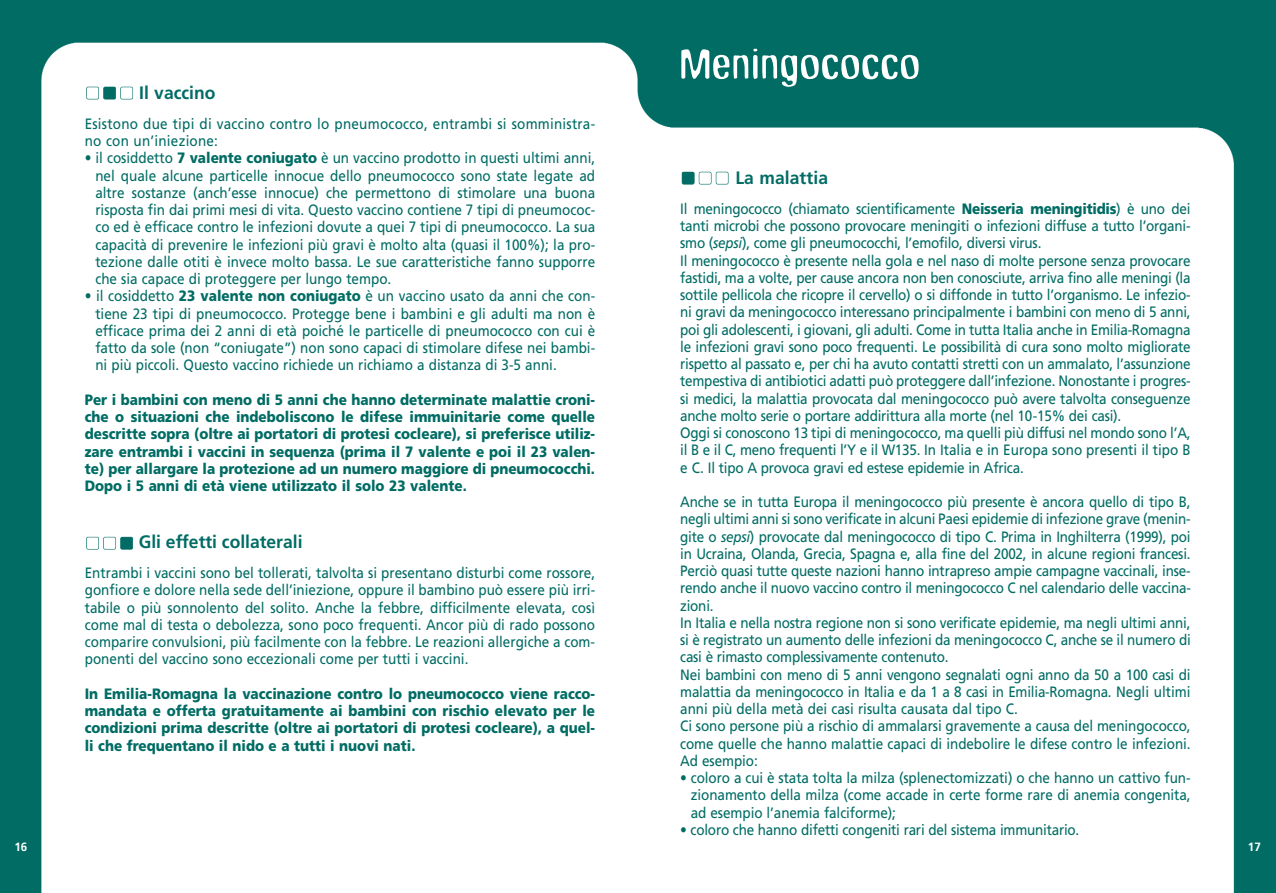
<style>
.page{position:relative;width:1276px;height:893px;background:#fff}
.page>*{position:absolute;margin:0;border:0;box-sizing:border-box;transform-origin:0 0}
.t1{font:45px "Broken Wing";letter-spacing:.02em;color:#fff;scale:1.2 1}
.t2{font:700 18px "Frutiger";color:#006c64}
.t3{font:15px/17.2px "Frutiger";letter-spacing:-.015em;color:#006c64;text-align:justify;scale:.9 1}
.t4{font:900 15px/17.2px "Frutiger";color:#006c64;text-align:justify;scale:.9 1}
.t5{font:15px/17.2px "Frutiger";letter-spacing:.015em;color:#006c64;scale:.9 1}
.t6{font:700 12px "Frutiger";color:#fff}
.s1{font-weight:900}
.s2{font-style:italic}
</style>
<div class="page">
<img style="left:0;top:0;width:1275px;height:893px">
<div style="left:682px;top:172px;width:12px;height:12px;background:#006c64;border-radius:2px"></div>
<div style="left:682px;top:172px;width:12px;height:12px;border:1px solid #006c64;border-radius:2px"></div>
<div style="left:699px;top:172px;width:12px;height:12px;border:1px solid #006c64;border-radius:2px"></div>
<div style="left:716px;top:172px;width:12px;height:12px;border:1px solid #006c64;border-radius:2px"></div>
<div style="left:86px;top:537px;width:13px;height:13px;border:1px solid #006c64;border-radius:2px"></div>
<div style="left:103px;top:537px;width:13px;height:13px;border:1px solid #006c64;border-radius:2px"></div>
<div style="left:121px;top:537px;width:12px;height:12px;background:#006c64;border-radius:2px"></div>
<div style="left:120px;top:537px;width:13px;height:13px;border:1px solid #006c64;border-radius:2px"></div>
<div style="left:86px;top:87px;width:13px;height:12px;border:1px solid #006c64;border-radius:2px"></div>
<div style="left:104px;top:87px;width:12px;height:12px;background:#006c64;border-radius:2px"></div>
<div style="left:103px;top:87px;width:13px;height:12px;border:1px solid #006c64;border-radius:2px"></div>
<div style="left:120px;top:87px;width:13px;height:12px;border:1px solid #006c64;border-radius:2px"></div>
<p class="t2" style="left:139px;top:85px;width:78px">Il vaccino</p>
<p class="t5" style="left:85px;top:116px;width:568px">Esistono due tipi di vaccino contro lo pneumococco, entrambi si somministra&shy;no con un’iniezione:</p>
<p class="t3" style="left:95px;top:151px;width:557px;text-indent:-11px">• il cosiddetto <span class="s1">7 valente coniugato</span> è un vaccino prodotto in questi ultimi anni, nel quale alcune particelle innocue dello pneumococco sono state legate ad altre sostanze (anch’esse innocue) che permettono di stimolare una buona risposta fin dai primi mesi di vita. Questo vaccino contiene 7 tipi di pneumococ&shy;co ed è efficace contro le infezioni dovute a quei 7 tipi di pneumococco. La sua capacità di prevenire le infezioni più gravi è molto alta (quasi il 100%); la pro&shy;tezione dalle otiti è invece molto bassa. Le sue caratteristiche fanno supporre che sia capace di proteggere per lungo tempo.</p>
<p class="t3" style="left:95px;top:289px;width:557px;text-indent:-11px">• il cosiddetto <span class="s1">23 valente non coniugato</span> è un vaccino usato da anni che con&shy;tiene 23 tipi di pneumococco. Protegge bene i bambini e gli adulti ma non è efficace prima dei 2 anni di età poiché le particelle di pneumococco con cui è fatto da sole (non “coniugate”) non sono capaci di stimolare difese nei bambi&shy;ni più piccoli. Questo vaccino richiede un richiamo a distanza di 3-5 anni.</p>
<p class="t4" style="left:85px;top:392px;width:568px">Per i bambini con meno di 5 anni che hanno determinate malattie croni&shy;che o situazioni che indeboliscono le difese immuinitarie come quelle descritte sopra (oltre ai portatori di protesi cocleare), si preferisce utiliz&shy;zare entrambi i vaccini in sequenza (prima il 7 valente e poi il 23 valen&shy;te) per allargare la protezione ad un numero maggiore di pneumococchi.<br>Dopo i 5 anni di età viene utilizzato il solo 23 valente.</p>
<p class="t2" style="left:139px;top:535px;width:165px">Gli effetti collaterali</p>
<p class="t3" style="left:85px;top:565px;width:568px">Entrambi i vaccini sono bel tollerati, talvolta si presentano disturbi come rossore, gonfiore e dolore nella sede dell’iniezione, oppure il bambino può essere più irri&shy;tabile o più sonnolento del solito. Anche la febbre, difficilmente elevata, così come mal di testa o debolezza, sono poco frequenti. Ancor più di rado possono comparire convulsioni, più facilmente con la febbre. Le reazioni allergiche a com&shy;ponenti del vaccino sono eccezionali come per tutti i vaccini.</p>
<p class="t4" style="left:85px;top:686px;width:568px">In Emilia-Romagna la vaccinazione contro lo pneumococco viene racco&shy;mandata e offerta gratuitamente ai bambini con rischio elevato per le condizioni prima descritte (oltre ai portatori di protesi cocleare), a quel&shy;li che frequentano il nido e a tutti i nuovi nati.</p>
<h1 class="t1" style="left:680px;top:46px;width:202px">Meningococco</h1>
<p class="t2" style="left:735px;top:170px;width:94px">La malattia</p>
<p class="t3" style="left:680px;top:201px;width:568px;text-align:left">Il meningococco (chiamato scientificamente <span class="s1">Neisseria meningitidis</span>) è uno dei tanti microbi che possono provocare meningiti o infezioni diffuse a tutto l’organi&shy;smo (<span class="s2">sepsi</span>), come gli pneumococchi, l’emofilo, diversi virus.<br>Il meningococco è presente nella gola e nel naso di molte persone senza provocare fastidi, ma a volte, per cause ancora non ben conosciute, arriva fino alle meningi (la sottile pellicola che ricopre il cervello) o si diffonde in tutto l’organismo. Le infezio&shy;ni gravi da meningococco interessano principalmente i bambini con meno di 5 anni, poi gli adolescenti, i giovani, gli adulti. Come in tutta Italia anche in Emilia-Romagna le infezioni gravi sono poco frequenti. Le possibilità di cura sono molto migliorate rispetto al passato e, per chi ha avuto contatti stretti con un ammalato, l’assunzione tempestiva di antibiotici adatti può proteggere dall’infezione. Nonostante i progres&shy;si medici, la malattia provocata dal meningococco può avere talvolta conseguenze anche molto serie o portare addirittura alla morte (nel 10-15% dei casi).<br>Oggi si conoscono 13 tipi di meningococco, ma quelli più diffusi nel mondo sono l’A, il B e il C, meno frequenti l’Y e il W135. In Italia e in Europa sono presenti il tipo B e C. Il tipo A provoca gravi ed estese epidemie in Africa.</p>
<p class="t3" style="left:680px;top:494px;width:569px;text-align:left">Anche se in tutta Europa il meningococco più presente è ancora quello di tipo B, negli ultimi anni si sono verificate in alcuni Paesi epidemie di infezione grave (menin&shy;gite o <span class="s2">sepsi</span>) provocate dal meningococco di tipo C. Prima in Inghilterra (1999), poi in Ucraina, Olanda, Grecia, Spagna e, alla fine del 2002, in alcune regioni francesi.<br>Perciò quasi tutte queste nazioni hanno intrapreso ampie campagne vaccinali, inse&shy;rendo anche il nuovo vaccino contro il meningococco C nel calendario delle vaccina&shy;zioni.<br>In Italia e nella nostra regione non si sono verificate epidemie, ma negli ultimi anni, si è registrato un aumento delle infezioni da meningococco C, anche se il numero di casi è rimasto complessivamente contenuto.<br>Nei bambini con meno di 5 anni vengono segnalati ogni anno da 50 a 100 casi di malattia da meningococco in Italia e da 1 a 8 casi in Emilia-Romagna. Negli ultimi anni più della metà dei casi risulta causata dal tipo C.<br>Ci sono persone più a rischio di ammalarsi gravemente a causa del meningococco, come quelle che hanno malattie capaci di indebolire le difese contro le infezioni.<br>Ad esempio:</p>
<p class="t3" style="left:691px;top:770px;width:557px;text-indent:-11px">• coloro a cui è stata tolta la milza (splenectomizzati) o che hanno un cattivo fun&shy;zionamento della milza (come accade in certe forme rare di anemia congenita, ad esempio l’anemia falciforme);</p>
<p class="t3" style="left:680px;top:822px;width:445px">• coloro che hanno difetti congeniti rari del sistema immunitario.</p>
<p class="t6" style="left:14px;top:842px;width:14px">16</p>
<p class="t6" style="left:1248px;top:842px;width:14px">17</p>
</div>
